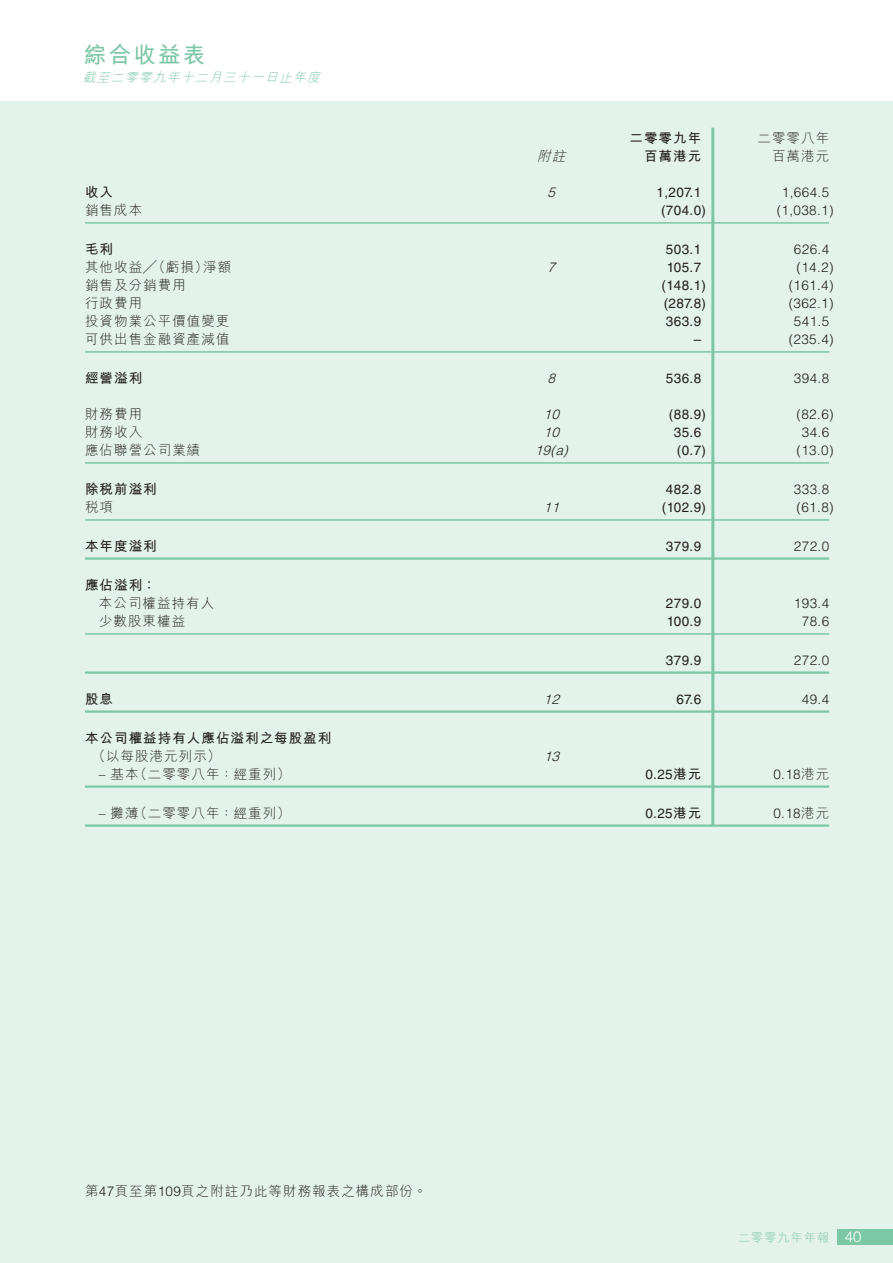
<style>
.page{position:relative;width:893px;height:1263px;background:#fff}
.page>*{position:absolute;margin:0;border:0;box-sizing:border-box;transform-origin:0 0}
.t1{font:22.5px "M Hei HK Bold B5 pc H";letter-spacing:.1em;color:#7cc7a6}
.t2{font:13.5px "M Hei HK Light B5 pc H";letter-spacing:.08em;color:#231f20}
.t3{font:300 13.5px "Helvetica LT Std";letter-spacing:.03em;color:#231f20}
.t4{font:13.5px "Helvetica LT Std";letter-spacing:.03em;color:#231f20}
.t5{font:13.5px "M Hei HK Bold B5 pc H";letter-spacing:.08em;color:#231f20}
.t6{font:italic 300 13.5px "Helvetica LT Std";color:#231f20}
.t7{font:italic 13.5px "M Hei HK Light B5 pc H";color:#231f20}
.t8{font:italic 12.75px "M Hei HK Light B5 pc H";color:#7cc7a6}
.t9{font:12px "M Hei HK Light B5 pc H";letter-spacing:.1em;color:#7cc7a6}
.s1{font-family:"Helvetica LT Std";font-weight:300}
.s2{font-family:"M Hei HK Bold B5 pc H"}
.s3{font-family:"M Hei HK Light B5 pc H";font-weight:400}
.s4{font-family:"Helvetica LT Std";font-weight:300;font-size:15px;color:#fff}
</style>
<div class="page">
<div style="left:0;top:101px;width:893px;height:1162px;background:#e3f2ea"></div>
<div style="left:838px;top:1229px;width:55px;height:16px;background:#7cc7a6"></div>
<hr style="left:711px;top:128px;width:3px;height:698px;background:#7cc7a6">
<hr style="left:85px;top:222px;width:744px;height:2px;background:#7cc7a6">
<hr style="left:85px;top:351px;width:744px;height:2px;background:#7cc7a6">
<hr style="left:85px;top:462px;width:744px;height:2px;background:#7cc7a6">
<hr style="left:85px;top:519px;width:744px;height:2px;background:#7cc7a6">
<hr style="left:85px;top:557px;width:744px;height:3px;background:#7cc7a6">
<hr style="left:85px;top:633px;width:744px;height:2px;background:#7cc7a6">
<hr style="left:85px;top:671px;width:744px;height:3px;background:#7cc7a6">
<hr style="left:85px;top:710px;width:744px;height:3px;background:#7cc7a6">
<hr style="left:85px;top:785px;width:744px;height:3px;background:#7cc7a6">
<hr style="left:85px;top:824px;width:744px;height:3px;background:#7cc7a6">
<h1 class="t1" style="left:84px;top:46px;width:123px">綜合收益表</h1>
<p class="t8" style="left:83px;top:73px;width:242px">截至二零零九年十二月三十一日止年度</p>
<p class="t5" style="left:629px;top:132px;width:73px">二零零九年</p>
<p class="t2" style="left:757px;top:132px;width:73px">二零零八年</p>
<p class="t7" style="left:537px;top:150px;width:33px">附註</p>
<p class="t5" style="left:644px;top:150px;width:59px">百萬港元</p>
<p class="t2" style="left:772px;top:150px;width:59px">百萬港元</p>
<p class="t5" style="left:85px;top:186px;width:30px">收入</p>
<p class="t6" style="left:547px;top:187px;width:13px">5</p>
<p class="t4" style="left:656px;top:184px;width:46px">1,207.1</p>
<p class="t3" style="left:782px;top:187px;width:49px">1,664.5</p>
<p class="t2" style="left:85px;top:204px;width:59px">銷售成本</p>
<p class="t4" style="left:661px;top:202px;width:47px">(704.0)</p>
<p class="t3" style="left:777px;top:205px;width:59px">(1,038.1)</p>
<p class="t5" style="left:85px;top:243px;width:30px">毛利</p>
<p class="t4" style="left:666px;top:241px;width:37px">503.1</p>
<p class="t3" style="left:794px;top:244px;width:37px">626.4</p>
<p class="t2" style="left:85px;top:261px;width:148px">其他收益╱（虧損）淨額</p>
<p class="t6" style="left:547px;top:262px;width:13px">7</p>
<p class="t4" style="left:667px;top:259px;width:36px">105.7</p>
<p class="t3" style="left:796px;top:262px;width:39px">(14.2)</p>
<p class="t2" style="left:85px;top:279px;width:102px">銷售及分銷費用</p>
<p class="t4" style="left:662px;top:277px;width:46px">(148.1)</p>
<p class="t3" style="left:789px;top:280px;width:47px">(161.4)</p>
<p class="t2" style="left:85px;top:297px;width:59px">行政費用</p>
<p class="t4" style="left:664px;top:295px;width:44px">(287.8)</p>
<p class="t3" style="left:789px;top:298px;width:47px">(362.1)</p>
<p class="t2" style="left:85px;top:315px;width:146px">投資物業公平價值變更</p>
<p class="t4" style="left:666px;top:313px;width:37px">363.9</p>
<p class="t3" style="left:794px;top:316px;width:37px">541.5</p>
<p class="t2" style="left:85px;top:333px;width:146px">可供出售金融資產減值</p>
<p class="t4" style="left:694px;top:331px;width:9px">–</p>
<p class="t3" style="left:789px;top:334px;width:47px">(235.4)</p>
<p class="t5" style="left:85px;top:372px;width:59px">經營溢利</p>
<p class="t6" style="left:547px;top:373px;width:13px">8</p>
<p class="t4" style="left:666px;top:370px;width:37px">536.8</p>
<p class="t3" style="left:794px;top:373px;width:37px">394.8</p>
<p class="t2" style="left:85px;top:408px;width:59px">財務費用</p>
<p class="t6" style="left:543px;top:409px;width:20px">10</p>
<p class="t4" style="left:669px;top:406px;width:39px">(88.9)</p>
<p class="t3" style="left:796px;top:409px;width:39px">(82.6)</p>
<p class="t2" style="left:85px;top:426px;width:59px">財務收入</p>
<p class="t6" style="left:543px;top:427px;width:20px">10</p>
<p class="t4" style="left:674px;top:424px;width:29px">35.6</p>
<p class="t3" style="left:802px;top:427px;width:29px">34.6</p>
<p class="t2" style="left:85px;top:444px;width:117px">應佔聯營公司業績</p>
<p class="t6" style="left:535px;top:445px;width:38px">19(a)</p>
<p class="t4" style="left:677px;top:442px;width:31px">(0.7)</p>
<p class="t3" style="left:796px;top:445px;width:39px">(13.0)</p>
<p class="t5" style="left:85px;top:483px;width:73px">除稅前溢利</p>
<p class="t4" style="left:666px;top:481px;width:37px">482.8</p>
<p class="t3" style="left:794px;top:484px;width:37px">333.8</p>
<p class="t2" style="left:85px;top:501px;width:30px">稅項</p>
<p class="t6" style="left:543px;top:502px;width:20px">11</p>
<p class="t4" style="left:662px;top:499px;width:46px">(102.9)</p>
<p class="t3" style="left:796px;top:502px;width:39px">(61.8)</p>
<p class="t5" style="left:85px;top:540px;width:73px">本年度溢利</p>
<p class="t4" style="left:666px;top:538px;width:37px">379.9</p>
<p class="t3" style="left:794px;top:541px;width:37px">272.0</p>
<p class="t5" style="left:85px;top:579px;width:73px">應佔溢利：</p>
<p class="t2" style="left:99px;top:597px;width:117px">本公司權益持有人</p>
<p class="t4" style="left:666px;top:595px;width:37px">279.0</p>
<p class="t3" style="left:794px;top:598px;width:37px">193.4</p>
<p class="t2" style="left:99px;top:615px;width:88px">少數股東權益</p>
<p class="t4" style="left:667px;top:613px;width:36px">100.9</p>
<p class="t3" style="left:802px;top:616px;width:29px">78.6</p>
<p class="t4" style="left:666px;top:652px;width:37px">379.9</p>
<p class="t3" style="left:794px;top:655px;width:37px">272.0</p>
<p class="t5" style="left:85px;top:693px;width:30px">股息</p>
<p class="t6" style="left:543px;top:694px;width:20px">12</p>
<p class="t4" style="left:676px;top:691px;width:26px">67.6</p>
<p class="t3" style="left:802px;top:694px;width:29px">49.4</p>
<p class="t5" style="left:85px;top:732px;width:248px">本公司權益持有人應佔溢利之每股盈利</p>
<p class="t2" style="left:92px;top:750px;width:130px">（以每股港元列示）</p>
<p class="t6" style="left:544px;top:751px;width:20px">13</p>
<p class="t2" style="left:99px;top:768px;width:193px"><span class="s1">–</span> 基本（二零零八年：經重列）</p>
<p class="t4" style="left:645px;top:766px;width:57px">0.25<span class="s2">港元</span></p>
<p class="t3" style="left:773px;top:769px;width:57px">0.18<span class="s3">港元</span></p>
<p class="t2" style="left:99px;top:807px;width:193px"><span class="s1">–</span> 攤薄（二零零八年：經重列）</p>
<p class="t4" style="left:645px;top:805px;width:57px">0.25<span class="s2">港元</span></p>
<p class="t3" style="left:773px;top:808px;width:57px">0.18<span class="s3">港元</span></p>
<p class="t2" style="left:85px;top:1185px;width:343px">第<span class="s1">47</span>頁至第<span class="s1">109</span>頁之附註乃此等財務報表之構成部份。</p>
<p class="t9" style="left:738px;top:1233px;width:125px">二零零九年年報 <span class="s4">40</span></p>
</div>
